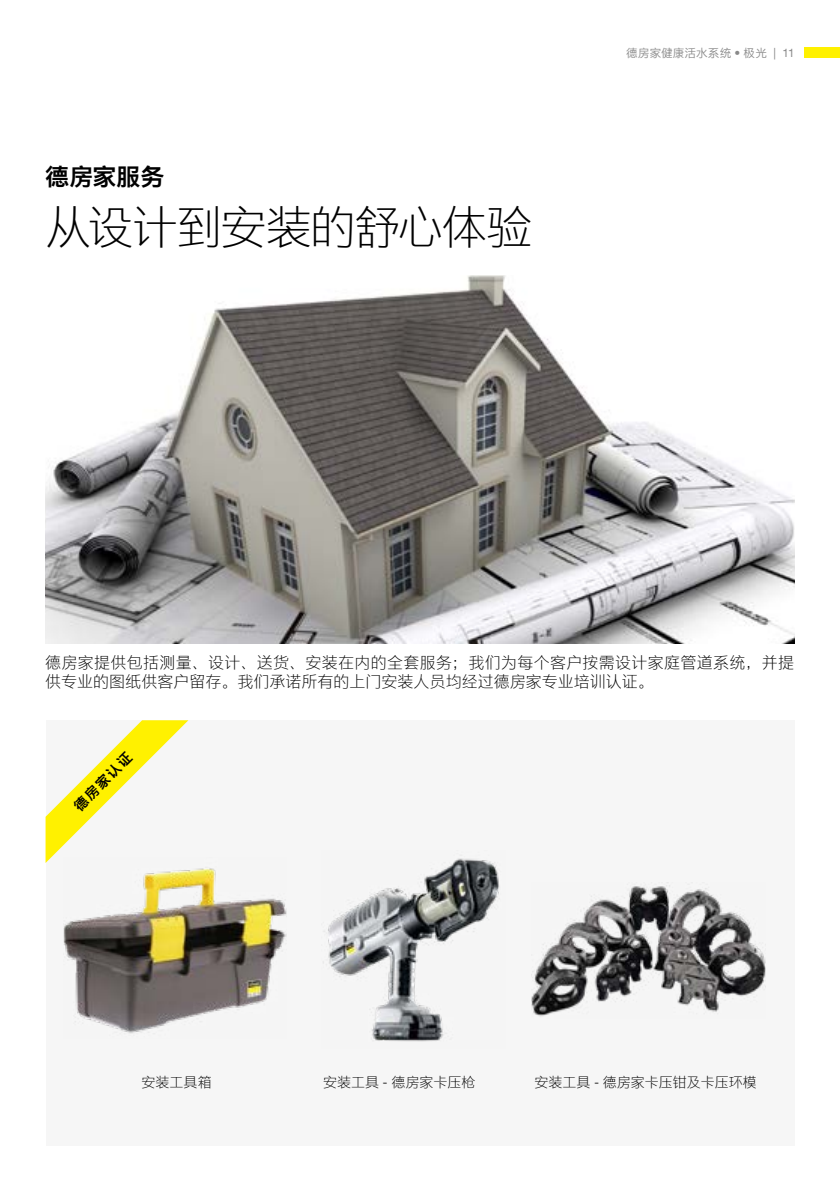
<style>
.page{position:relative;width:840px;height:1191px;background:#fff}
.page>*{position:absolute;margin:0;border:0;box-sizing:border-box;transform-origin:0 0}
.t1{font:46px "M Ying Hei PRC W3";letter-spacing:-.035em;color:#000}
.t2{font:24px "M Ying Hei PRC W7";letter-spacing:-.005em;color:#000}
.t3{font:16px/19.2px "M Ying Hei PRC W3";letter-spacing:.02em;color:#000}
.t4{font:14px "M Ying Hei PRC W3";color:#000}
.t5{font:14px "M Ying Hei PRC W7";color:#000}
.t6{font:11.6px "M Ying Hei PRC W4";letter-spacing:.01em;color:#898989}
</style>
<div class="page">
<div style="left:46px;top:720px;width:748px;height:425px;background:#f6f6f6"></div>
<div style="left:803px;top:48px;width:36px;height:10px;background:#fff100"></div>
<svg style="left:45px;top:720px;width:143px;height:143px"></svg>
<img style="left:45px;top:275px;width:749px;height:368px">
<img style="left:64px;top:857px;width:222px;height:177px">
<img style="left:531px;top:882px;width:234px;height:135px">
<img style="left:323px;top:858px;width:177px;height:184px">
<h2 class="t2" style="left:45px;top:161px;width:121px">德房家服务</h2>
<h1 class="t1" style="left:45px;top:199px;width:488px">从设计到安装的舒心体验</h1>
<p class="t6" style="left:625px;top:45px;width:170px">德房家健康活水系统 • 极光 | 11</p>
<p class="t3" style="left:45px;top:652px;width:750px">德房家提供包括测量、设计、送货、安装在内的全套服务；我们为每个客户按需设计家庭管道系统，并提供专业的图纸供客户留存。我们承诺所有的上门安装人员均经过德房家专业培训认证。</p>
<p class="t5" style="left:70px;top:802px;width:77px;rotate:-45deg">德房家认证</p>
<p class="t4" style="left:141px;top:1073px;width:71px">安装工具箱</p>
<p class="t4" style="left:323px;top:1073px;width:154px">安装工具 - 德房家卡压枪</p>
<p class="t4" style="left:534px;top:1073px;width:224px">安装工具 - 德房家卡压钳及卡压环模</p>
</div>
